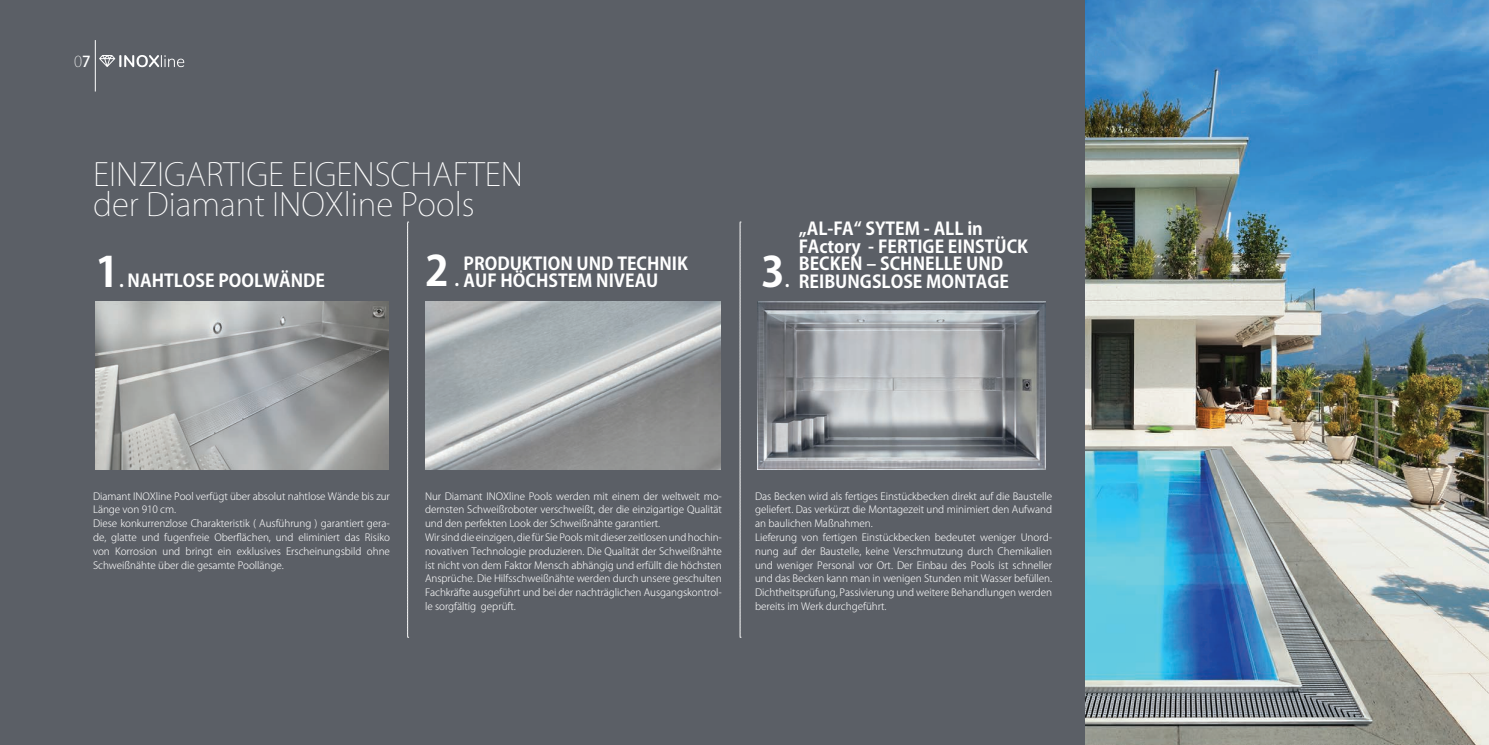
<style>
.page{position:relative;width:1489px;height:745px;background:#fff}
.page>*{position:absolute;margin:0;border:0;box-sizing:border-box;transform-origin:0 0}
.t1{font:700 41.25px "Koz Go Pr 6 N";color:#fff}
.t2{font:200 31.5px/29.2px "Koz Go Pr 6 N";color:#fff}
.t3{font:700 17.5px/17.5px "Koz Go Pr 6 N";color:#fff}
.t4{font:200 15px "Koz Go Pr 6 N";color:#fff}
.t5{font:300 10px/13.8px "Koz Go Pr 6 N";letter-spacing:-.005em;color:#fff}
.s1{font-weight:500}
</style>
<div class="page">
<img style="left:1084px;top:0;width:404px;height:744px">
<div style="left:0;top:0;width:754px;height:744px;background:#5b5f66"></div>
<svg style="left:99px;top:55px;width:85px;height:12px"></svg>
<hr style="left:95px;top:40px;width:1px;height:51px;background:#fff">
<div style="left:733px;top:0;width:351px;height:744px;background:#5b5f66"></div>
<img style="left:95px;top:301px;width:293px;height:168px">
<img style="left:425px;top:301px;width:295px;height:168px">
<img style="left:757px;top:301px;width:288px;height:168px">
<svg style="left:407px;top:222px;width:1px;height:415px"></svg>
<svg style="left:739px;top:222px;width:2px;height:415px"></svg>
<h3 class="t4" style="left:74px;top:53px;width:18px">0<span class="s1">7</span></h3>
<h2 class="t2" style="left:93px;top:161px;width:431px">EINZIGARTIGE EIGENSCHAFTEN der Diamant INOXline Pools</h2>
<h1 class="t1" style="left:95px;top:248px;width:25px">1</h1>
<h3 class="t3" style="left:119px;top:272px;width:207px">. NAHTLOSE POOLWÄNDE</h3>
<h1 class="t1" style="left:425px;top:247px;width:25px">2</h1>
<h3 class="t3" style="left:463px;top:255px;width:226px">PRODUKTION UND TECHNIK</h3>
<h3 class="t3" style="left:454px;top:272px;width:205px">. AUF HÖCHSTEM NIVEAU</h3>
<h1 class="t1" style="left:761px;top:248px;width:25px">3</h1>
<h3 class="t3" style="left:784px;top:272px;width:6px">.</h3>
<h3 class="t3" style="left:798px;top:220px;width:231px">„AL-FA“ SYTEM - ALL in<br>FActory - FERTIGE EINSTÜCK<br>BECKEN – SCHNELLE UND<br>REIBUNGSLOSE MONTAGE</h3>
<p class="t5" style="left:93px;top:489px;width:298px">Diamant INOXline Pool verfügt über absolut nahtlose Wände bis zur Länge von 910 cm.<br>Diese konkurrenzlose Charakteristik ( Ausführung ) garantiert gera&shy;de, glatte und fugenfreie Oberflächen, und eliminiert das Risiko von Korrosion und bringt ein exklusives Erscheinungsbild ohne Schweißnähte über die gesamte Poollänge.</p>
<p class="t5" style="left:425px;top:489px;width:298px">Nur Diamant INOXline Pools werden mit einem der weltweit mo&shy;dernsten Schweißroboter verschweißt, der die einzigartige Qualität und den perfekten Look der Schweißnähte garantiert.<br>Wir sind die einzigen, die für Sie Pools mit dieser zeitlosen und hochin&shy;novativen Technologie produzieren. Die Qualität der Schweißnähte ist nicht von dem Faktor Mensch abhängig und erfüllt die höchsten Ansprüche. Die Hilfsschweißnähte werden durch unsere geschulten Fachkräfte ausgeführt und bei der nachträglichen Ausgangskontrol&shy;le sorgfältig geprüft.</p>
<p class="t5" style="left:755px;top:489px;width:298px">Das Becken wird als fertiges Einstückbecken direkt auf die Baustelle geliefert. Das verkürzt die Montagezeit und minimiert den Aufwand an baulichen Maßnahmen.<br>Lieferung von fertigen Einstückbecken bedeutet weniger Unord&shy;nung auf der Baustelle, keine Verschmutzung durch Chemikalien und weniger Personal vor Ort. Der Einbau des Pools ist schneller und das Becken kann man in wenigen Stunden mit Wasser befüllen.<br>Dichtheitsprüfung, Passivierung und weitere Behandlungen werden bereits im Werk durchgeführt.</p>
</div>
